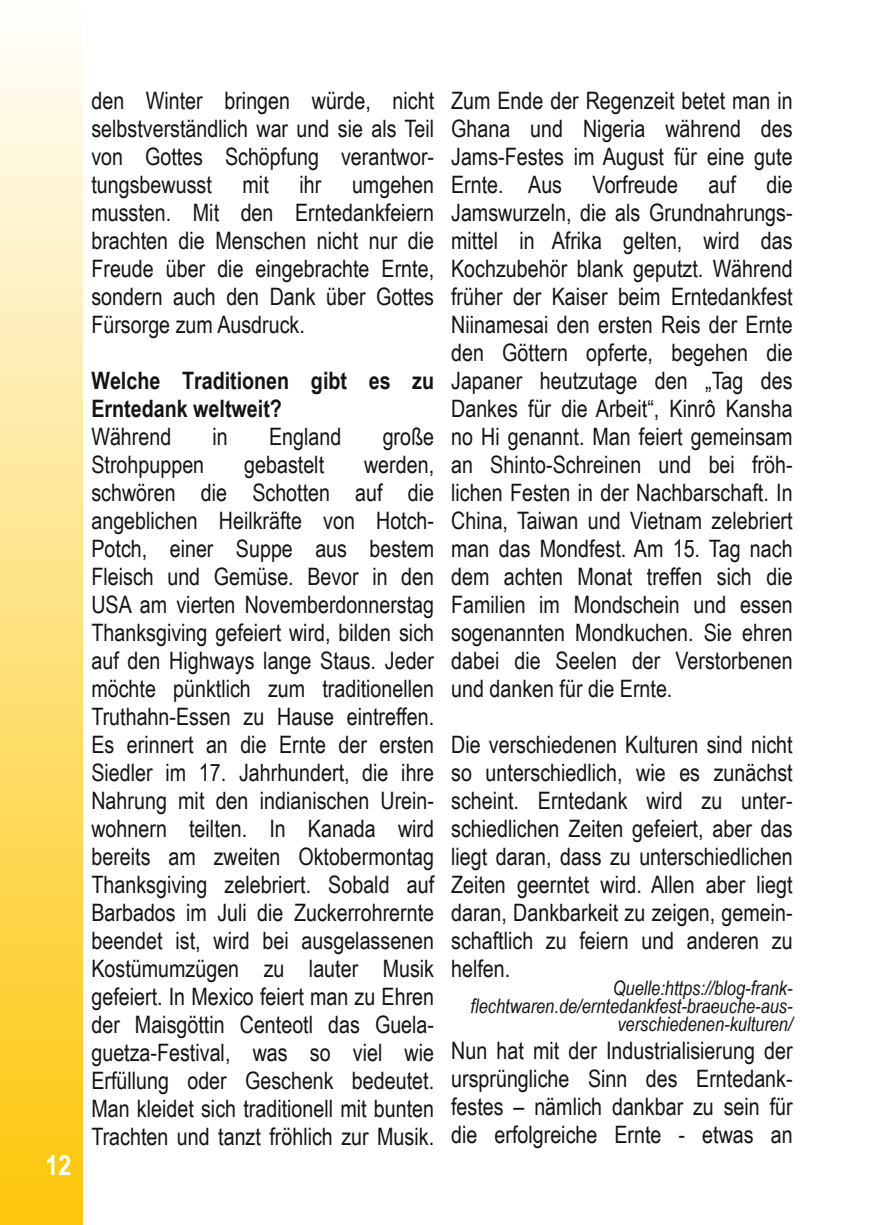
<style>
.page{position:relative;width:874px;height:1225px;background:#fff}
.page>*{position:absolute;margin:0;border:0;box-sizing:border-box;transform-origin:0 0}
.t1{font:700 28px "Arial Narrow";color:#fff}
.t2{font:24px/28px "Arial Narrow";color:#161413;text-align:justify}
.t3{font:700 24px/28px "Arial Narrow";color:#161413}
.t4{font:italic 20px/18px "Arial Narrow";color:#161413;text-align:right}
</style>
<div class="page">
<div style="left:0;top:0;width:83px;height:1225px;background:linear-gradient(to bottom,#fffffe,#fdc60a)"></div>
<p class="t1" style="left:46px;top:1148px;width:27px">12</p>
<p class="t2" style="left:91px;top:86px;width:344px">den Winter bringen würde, nicht selbstverständlich war und sie als Teil von Gottes Schöpfung verantwor&shy;tungsbewusst</p>
<p class="t2" style="left:91px;top:170px;width:344px;text-indent:260px">umgehen mussten. Mit den Erntedankfeiern brachten die Menschen nicht nur die Freude über die eingebrachte Ernte, sondern auch den Dank über Gottes Fürsorge zum Ausdruck.</p>
<p class="t3" style="left:91px;top:366px;width:344px">Welche Traditionen gibt es zu<br>Erntedank weltweit?</p>
<p class="t2" style="left:91px;top:422px;width:81px">Während</p>
<p class="t2" style="left:212px;top:422px;width:17px">in</p>
<p class="t2" style="left:269px;top:422px;width:74px">England</p>
<p class="t2" style="left:382px;top:422px;width:53px">große</p>
<p class="t2" style="left:91px;top:450px;width:114px">Strohpuppen</p>
<p class="t2" style="left:244px;top:450px;width:81px">gebastelt</p>
<p class="t2" style="left:242px;top:170px;width:28px">mit</p>
<p class="t2" style="left:299px;top:170px;width:23px">ihr</p>
<p class="t2" style="left:91px;top:450px;width:344px;text-indent:272px">werden, schwören die Schotten auf die angeblichen Heilkräfte von Hotch-Potch, einer Suppe aus bestem Fleisch und Gemüse. Bevor in den USA am vierten Novemberdonnerstag Thanksgiving gefeiert wird, bilden sich auf den Highways lange Staus. Jeder möchte pünktlich zum traditionellen Truthahn-Essen zu Hause eintreffen.<br>Es erinnert an die Ernte der ersten Siedler im 17. Jahrhundert, die ihre Nahrung mit den indianischen Urein&shy;wohnern teilten. In Kanada wird bereits am zweiten Oktobermontag Thanksgiving zelebriert. Sobald auf Barbados im Juli die Zuckerrohrernte beendet ist, wird bei ausgelassenen Kostümumzügen zu lauter Musik gefeiert. In Mexico feiert man zu Ehren der Maisgöttin Centeotl das Guela&shy;guetza-Festival, was so viel wie Erfüllung oder Geschenk bedeutet.<br>Man kleidet sich traditionell mit bunten Trachten und tanzt fröhlich zur Musik.</p>
<p class="t2" style="left:451px;top:86px;width:343px">Zum Ende der Regenzeit betet man in Ghana und Nigeria während des Jams-Festes im August für eine gute Ernte. Aus</p>
<p class="t2" style="left:592px;top:170px;width:87px">Vorfreude</p>
<p class="t2" style="left:708px;top:170px;width:29px">auf</p>
<p class="t2" style="left:451px;top:170px;width:343px;text-indent:315px">die Jamswurzeln, die als Grundnahrungs&shy;mittel in Afrika gelten, wird das Kochzubehör blank geputzt. Während früher der Kaiser beim Erntedankfest Niinamesai den ersten Reis der Ernte den Göttern opferte, begehen die Japaner heutzutage den „Tag des Dankes für die Arbeit“, Kinrô Kansha no Hi genannt. Man feiert gemeinsam an Shinto-Schreinen und bei fröh&shy;lichen Festen in der Nachbarschaft. In China, Taiwan und Vietnam zelebriert man das Mondfest. Am 15. Tag nach dem achten Monat treffen sich die Familien im Mondschein und essen sogenannten Mondkuchen. Sie ehren dabei die Seelen der Verstorbenen und danken für die Ernte.</p>
<p class="t2" style="left:451px;top:730px;width:343px">Die verschiedenen Kulturen sind nicht so unterschiedlich, wie es zunächst scheint. Erntedank wird zu unter&shy;schiedlichen Zeiten gefeiert, aber das liegt daran, dass zu unterschiedlichen Zeiten geerntet wird. Allen aber liegt daran, Dankbarkeit zu zeigen, gemein&shy;schaftlich zu feiern und anderen zu helfen.</p>
<p class="t4" style="left:470px;top:979px;width:323px">Quelle:https://blog-frank&shy;flechtwaren.de/erntedankfest-braeuche-aus&shy;verschiedenen-kulturen/</p>
<p class="t2" style="left:451px;top:1036px;width:343px">Nun hat mit der Industrialisierung der ursprüngliche Sinn des Erntedank&shy;festes – nämlich dankbar zu sein für die erfolgreiche Ernte - etwas an</p>
</div>
